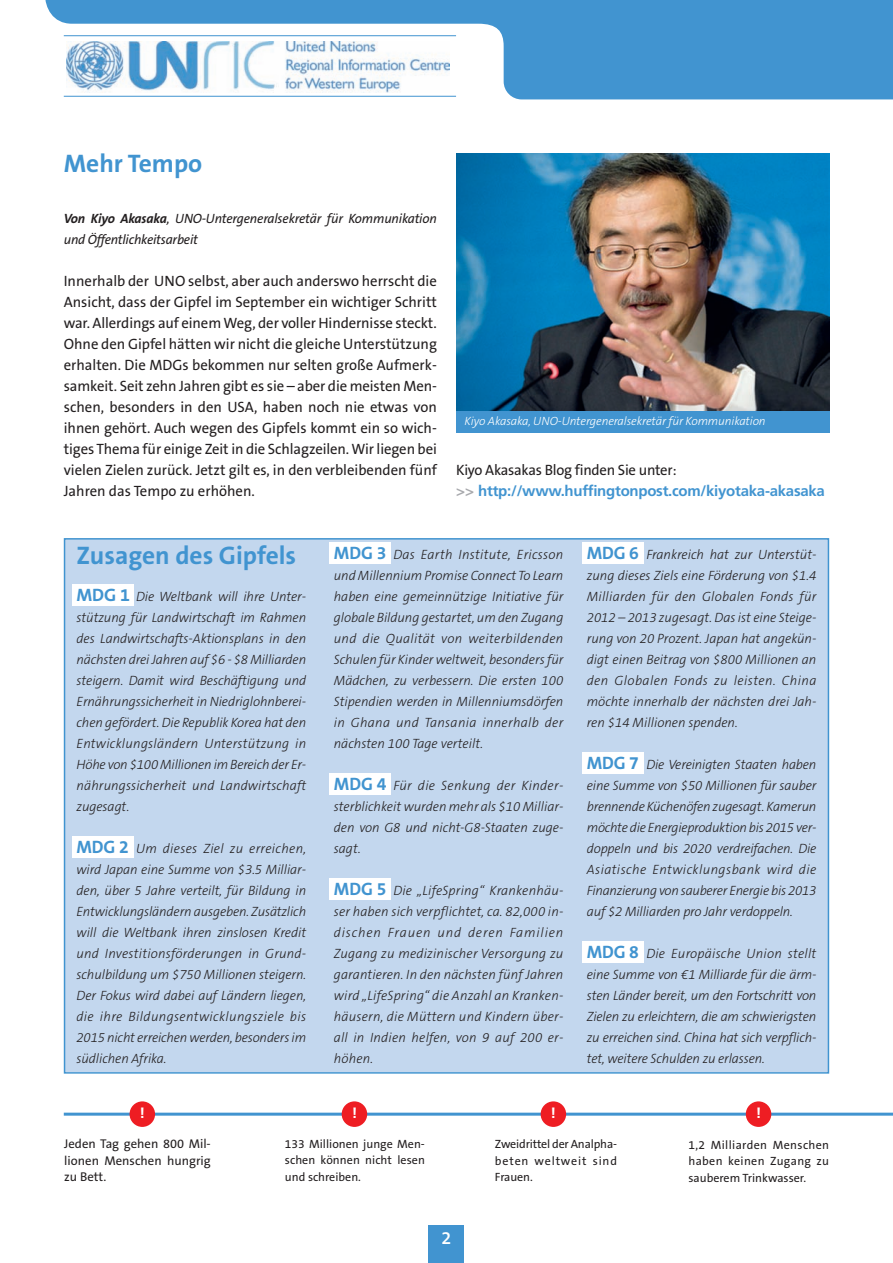
<style>
.page{position:relative;width:893px;height:1263px;background:#fff}
.page>*{position:absolute;margin:0;border:0;box-sizing:border-box;transform-origin:0 0}
.t1{font:700 25.5px "The Sans B7";color:#4194d0}
.t2{font:600 18px "The Sans B6";color:#fff}
.t3{font:15px/21px "The Sans B5 Plain";color:#231f20;text-align:justify}
.t4{font:700 15px "Frutiger LT";letter-spacing:-.015em;color:#4194d0}
.t5{font:700 15px "Frutiger LT";color:#fff}
.t6{font:italic 300 13.5px/21px "The Sans B3";color:#231f20;text-align:justify}
.t7{font:italic 13.5px/21px "The Sans B5 Plain";letter-spacing:-.015em;color:#231f20}
.t8{font:12.75px/16.5px "The Sans B5 Plain";color:#231f20;text-align:justify}
.t9{font:12px/16.5px "The Sans B5 Plain";color:#231f20;text-align:justify}
.t10{font:italic 300 12px "The Sans B3";letter-spacing:-.01em;color:#fff}
.s1{font-family:"The Sans B7";font-weight:700}
.s2{color:#a8a9ad}
.s3{font-family:"The Sans B7";font-weight:700;font-style:normal;font-size:18px;color:#4194d0}
</style>
<div class="page">
<div style="left:65px;top:540px;width:763px;height:532px;background:#c3d7ee"></div>
<svg style="left:45px;top:0;width:848px;height:99px;fill:#4194d0"></svg>
<div style="left:429px;top:1225px;width:34px;height:38px;background:#4194d0"></div>
<div style="left:0;top:26px;width:470px;height:90px;background:#fff"></div>
<img style="left:67px;top:41px;width:382px;height:52px">
<hr style="left:64px;top:35px;width:392px;height:1px;background:#4194d0">
<hr style="left:64px;top:96px;width:392px;height:1px;background:#4194d0">
<img style="left:456px;top:153px;width:373px;height:259px">
<div style="left:456px;top:412px;width:373px;height:21px;background:#4194d0"></div>
<hr style="left:64px;top:1113px;width:829px;height:3px;background:#4194d0">
<div style="left:130px;top:1101px;width:25px;height:26px;background:#ee1d23;border-radius:50%"></div>
<div style="left:342px;top:1101px;width:25px;height:26px;background:#ee1d23;border-radius:50%"></div>
<div style="left:541px;top:1101px;width:25px;height:26px;background:#ee1d23;border-radius:50%"></div>
<div style="left:746px;top:1101px;width:25px;height:26px;background:#ee1d23;border-radius:50%"></div>
<div style="left:72px;top:585px;width:61px;height:21px;background:#fff"></div>
<div style="left:330px;top:543px;width:61px;height:21px;background:#fff"></div>
<div style="left:330px;top:774px;width:61px;height:21px;background:#fff"></div>
<div style="left:583px;top:753px;width:61px;height:21px;background:#fff"></div>
<div style="left:583px;top:942px;width:61px;height:21px;background:#fff"></div>
<div style="left:330px;top:878px;width:61px;height:22px;background:#fff"></div>
<div style="left:72px;top:837px;width:61px;height:21px;background:#fff"></div>
<div style="left:583px;top:543px;width:61px;height:21px;background:#fff"></div>
<h1 class="t1" style="left:64px;top:150px;width:140px">Mehr Tempo</h1>
<p class="t7" style="left:64px;top:208px;width:375px"><span class="s1">Von Kiyo Akasaka</span>, UNO-Untergeneralsekretär für Kommunikation und Öffentlichkeitsarbeit</p>
<p class="t3" style="left:64px;top:271px;width:375px">Innerhalb der UNO selbst, aber auch anderswo herrscht die Ansicht, dass der Gipfel im September ein wichtiger Schritt war. Allerdings auf einem Weg, der voller Hindernisse steckt.<br>Ohne den Gipfel hätten wir nicht die gleiche Unterstützung erhalten. Die MDGs bekommen nur selten große Aufmerk&shy;samkeit. Seit zehn Jahren gibt es sie – aber die meisten Men&shy;schen, besonders in den USA, haben noch nie etwas von ihnen gehört. Auch wegen des Gipfels kommt ein so wich&shy;tiges Thema für einige Zeit in die Schlagzeilen. Wir liegen bei vielen Zielen zurück. Jetzt gilt es, in den verbleibenden fünf Jahren das Tempo zu erhöhen.</p>
<p class="t10" style="left:465px;top:415px;width:303px">Kiyo Akasaka, UNO-Untergeneralsekretär für Kommunikation</p>
<p class="t3" style="left:456px;top:460px;width:222px">Kiyo Akasakas Blog finden Sie unter:</p>
<p class="t4" style="left:456px;top:485px;width:370px"><span class="s2">&gt;&gt;</span> http://www.huffingtonpost.com/kiyotaka-akasaka</p>
<h1 class="t1" style="left:77px;top:542px;width:221px">Zusagen des Gipfels</h1>
<p class="t6" style="left:334px;top:544px;width:231px"><span class="s3">MDG 3</span> Das Earth Institute, Ericsson und Millennium Promise Connect To Learn haben eine gemeinnützige Initiative für globale Bildung gestartet, um den Zugang und die Qualität von weiterbildenden Schulen für Kinder weltweit, besondersfür Mädchen, zu verbessern. Die ersten 100<br>Stipendien werden in Millenniumsdörfen in Ghana und Tansania innerhalb der nächsten 100 Tage verteilt.</p>
<p class="t6" style="left:334px;top:775px;width:231px"><span class="s3">MDG 4</span> Für die Senkung der Kinder&shy;sterblichkeit wurden mehr als $10 Milliar&shy;den von G8 und nicht-G8-Staaten zuge&shy;sagt.</p>
<p class="t6" style="left:334px;top:880px;width:231px"><span class="s3">MDG 5</span> Die „LifeSpring“ Krankenhäu&shy;ser haben sich verpflichtet, ca. 82,000 in&shy;dischen Frauen und deren Familien Zugang zu medizinischer Versorgung zu garantieren. In den nächsten fünf Jahren wird „LifeSpring“ die Anzahl an Kranken&shy;häusern, die Müttern und Kindern über&shy;all in Indien helfen, von 9 auf 200 er&shy;höhen.</p>
<p class="t6" style="left:77px;top:586px;width:231px"><span class="s3">MDG 1</span> Die Weltbank will ihre Unter&shy;stützung für Landwirtschaft im Rahmen des Landwirtschafts-Aktionsplans in den nächsten drei Jahren auf $6 - $8 Milliarden steigern. Damit wird Beschäftigung und Ernährungssicherheit in Niedriglohnberei&shy;chen gefördert. Die Republik Korea hat den Entwicklungsländern Unterstützung in Höhe von $100 Millionen im Bereich der Er&shy;nährungssicherheit und Landwirtschaft zugesagt.</p>
<p class="t6" style="left:77px;top:838px;width:231px"><span class="s3">MDG 2</span> Um dieses Ziel zu erreichen, wird Japan eine Summe von $3.5 Milliar&shy;den, über 5 Jahre verteilt, für Bildung in Entwicklungsländern ausgeben. Zusätzlich will die Weltbank ihren zinslosen Kredit und Investitionsförderungen in Grund&shy;schulbildung um $750 Millionen steigern.<br>Der Fokus wird dabei auf Ländern liegen, die ihre Bildungsentwicklungsziele bis 2015 nicht erreichen werden, besonders im südlichen Afrika.</p>
<p class="t6" style="left:587px;top:544px;width:231px"><span class="s3">MDG 6</span> Frankreich hat zur Unterstüt&shy;zung dieses Ziels eine Förderung von $1.4<br>Milliarden für den Globalen Fonds für 2012 – 2013 zugesagt. Das ist eine Steige&shy;rung von 20 Prozent. Japan hat angekün&shy;digt einen Beitrag von $800 Millionen an den Globalen Fonds zu leisten. China möchte innerhalb der nächsten drei Jah&shy;ren $14 Millionen spenden.</p>
<p class="t6" style="left:587px;top:754px;width:231px"><span class="s3">MDG 7</span> Die Vereinigten Staaten haben eine Summe von $50 Millionen für sauber brennende Küchenöfen zugesagt. Kamerun möchte die Energieproduktion bis 2015 ver&shy;doppeln und bis 2020 verdreifachen. Die Asiatische Entwicklungsbank wird die Finanzierung von sauberer Energie bis 2013 auf $2 Milliarden pro Jahr verdoppeln.</p>
<p class="t6" style="left:587px;top:943px;width:231px"><span class="s3">MDG 8</span> Die Europäische Union stellt eine Summe von €1 Milliarde für die ärm&shy;sten Länder bereit, um den Fortschritt von Zielen zu erleichtern, die am schwierigsten zu erreichen sind. China hat sich verpflich&shy;tet, weitere Schulden zu erlassen.</p>
<p class="t5" style="left:140px;top:1107px;width:7px">!</p>
<p class="t5" style="left:352px;top:1107px;width:7px">!</p>
<p class="t5" style="left:551px;top:1107px;width:7px">!</p>
<p class="t5" style="left:756px;top:1107px;width:7px">!</p>
<p class="t8" style="left:64px;top:1136px;width:148px">Jeden Tag gehen 800 Mil&shy;lionen Menschen hungrig zu Bett.</p>
<p class="t9" style="left:285px;top:1136px;width:142px">133 Millionen junge Men&shy;schen können nicht lesen und schreiben.</p>
<p class="t9" style="left:495px;top:1136px;width:124px">Zweidrittel der Analpha&shy;beten weltweit sind Frauen.</p>
<p class="t9" style="left:688px;top:1137px;width:142px">1,2 Milliarden Menschen haben keinen Zugang zu sauberem Trinkwasser.</p>
<h2 class="t2" style="left:442px;top:1228px;width:11px">2</h2>
</div>
